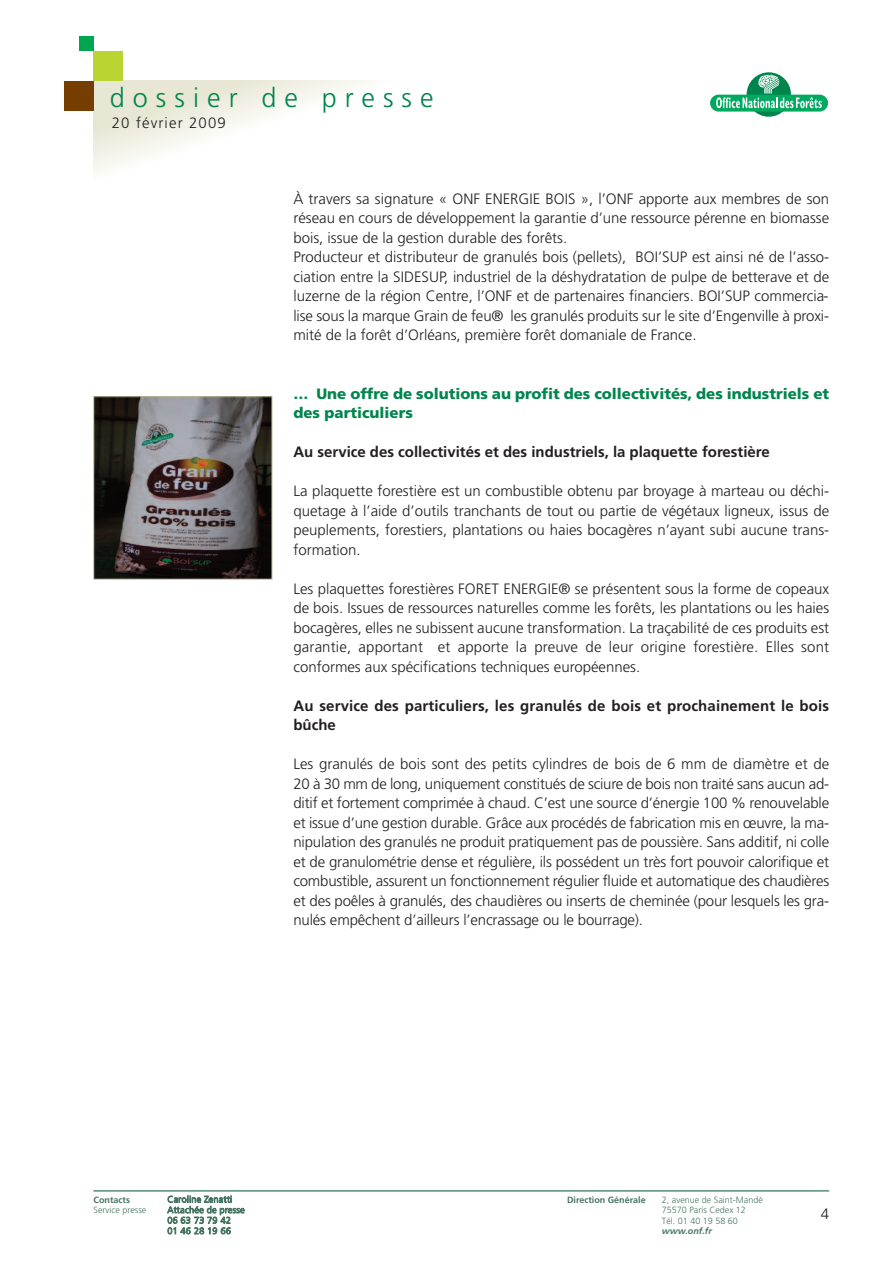
<style>
.page{position:relative;width:893px;height:1263px;background:#fff}
.page>*{position:absolute;margin:0;border:0;box-sizing:border-box;transform-origin:0 0}
.t1{font:300 27px "Frutiger";letter-spacing:.3em;color:#00854d}
.t2{font:300 15px/19.5px "Frutiger";color:#231f20;text-align:justify}
.t3{font:700 15px/19.5px "Frutiger";color:#231f20}
.t4{font:900 15px/19.5px "Frutiger";color:#00854d}
.t5{font:300 15px "Frutiger";letter-spacing:.075em;color:#231f20}
.t6{font:300 9px/10.5px "Frutiger";color:#477561}
.t7{font:300 9px/10.5px "Frutiger";letter-spacing:.025em;color:#477561}
.t8{font:700 9px "Frutiger";color:#477561}
.t9{font:italic 700 9px "Frutiger";color:#477561}
</style>
<div class="page">
<hr style="left:94px;top:1191px;width:735px;height:1px;background:#075137">
<svg style="left:94px;top:81px;width:272px;height:91px"></svg>
<div style="left:94px;top:51px;width:29px;height:30px;background:#bad432"></div>
<div style="left:64px;top:81px;width:30px;height:30px;background:#753e00"></div>
<div style="left:79px;top:36px;width:15px;height:15px;background:#00a54f"></div>
<svg style="left:747px;top:72px;width:44px;height:45px"></svg>
<div style="left:710px;top:95px;width:118px;height:17px;background:#00a860;border-radius:8px"></div>
<svg style="left:716px;top:75px;width:106px;height:33px"></svg>
<img style="left:96px;top:398px;width:174px;height:179px">
<div style="left:94px;top:396px;width:178px;height:183px;border:1px solid #b6b491"></div>
<h1 class="t1" style="left:110px;top:87px;width:325px">dossier de presse</h1>
<p class="t5" style="left:112px;top:117px;width:115px">20 février 2009</p>
<p class="t2" style="left:293px;top:190px;width:537px;text-align:left">À travers sa signature « ONF ENERGIE BOIS », l’ONF apporte aux membres de son réseau en cours de développement la garantie d’une ressource pérenne en biomasse bois, issue de la gestion durable des forêts.<br>Producteur et distributeur de granulés bois (pellets), BOI’SUP est ainsi né de l’asso&shy;ciation entre la SIDESUP, industriel de la déshydratation de pulpe de betterave et de luzerne de la région Centre, l’ONF et de partenaires financiers. BOI’SUP commercia&shy;lise sous la marque Grain de feu® les granulés produits sur le site d’Engenville à proxi&shy;mité de la forêt d’Orléans, première forêt domaniale de France.</p>
<p class="t4" style="left:293px;top:385px;width:537px">… Une offre de solutions au profit des collectivités, des industriels et des particuliers</p>
<p class="t3" style="left:293px;top:444px;width:478px">Au service des collectivités et des industriels, la plaquette forestière</p>
<p class="t2" style="left:293px;top:483px;width:537px">La plaquette forestière est un combustible obtenu par broyage à marteau ou déchi&shy;quetage à l’aide d’outils tranchants de tout ou partie de végétaux ligneux, issus de peuplements, forestiers, plantations ou haies bocagères n’ayant subi aucune trans&shy;formation.</p>
<p class="t2" style="left:293px;top:580px;width:537px">Les plaquettes forestières FORET ENERGIE® se présentent sous la forme de copeaux de bois. Issues de ressources naturelles comme les forêts, les plantations ou les haies bocagères, elles ne subissent aucune transformation. La traçabilité de ces produits est garantie, apportant et apporte la preuve de leur origine forestière. Elles sont conformes aux spécifications techniques européennes.</p>
<p class="t3" style="left:293px;top:697px;width:537px">Au service des particuliers, les granulés de bois et prochainement le bois bûche</p>
<p class="t2" style="left:293px;top:756px;width:537px">Les granulés de bois sont des petits cylindres de bois de 6 mm de diamètre et de 20 à 30 mm de long, uniquement constitués de sciure de bois non traité sans aucun ad&shy;ditif et fortement comprimée à chaud. C’est une source d’énergie 100 % renouvelable et issue d’une gestion durable. Grâce aux procédés de fabrication mis en œuvre, la ma&shy;nipulation des granulés ne produit pratiquement pas de poussière. Sans additif, ni colle et de granulométrie dense et régulière, ils possédent un très fort pouvoir calorifique et combustible, assurent un fonctionnement régulier fluide et automatique des chaudières et des poêles à granulés, des chaudières ou inserts de cheminée (pour lesquels les gra&shy;nulés empêchent d’ailleurs l’encrassage ou le bourrage).</p>
<p class="t7" style="left:167px;top:1195px;width:79px">Caroline Zenatti<br>Attachée de presse<br>06 63 73 79 42<br>01 46 28 19 66</p>
<p class="t6" style="left:662px;top:1195px;width:102px">2, avenue de Saint-Mandé<br>75570 Paris Cedex 12<br>Tél. 01 40 19 58 60</p>
<p class="t8" style="left:94px;top:1196px;width:38px">Contacts</p>
<p class="t8" style="left:567px;top:1196px;width:80px">Direction Générale</p>
<p class="t6" style="left:94px;top:1205px;width:54px">Service presse</p>
<p class="t9" style="left:662px;top:1227px;width:51px">www.onf.fr</p>
<p class="t2" style="left:821px;top:1205px;width:10px">4</p>
</div>
